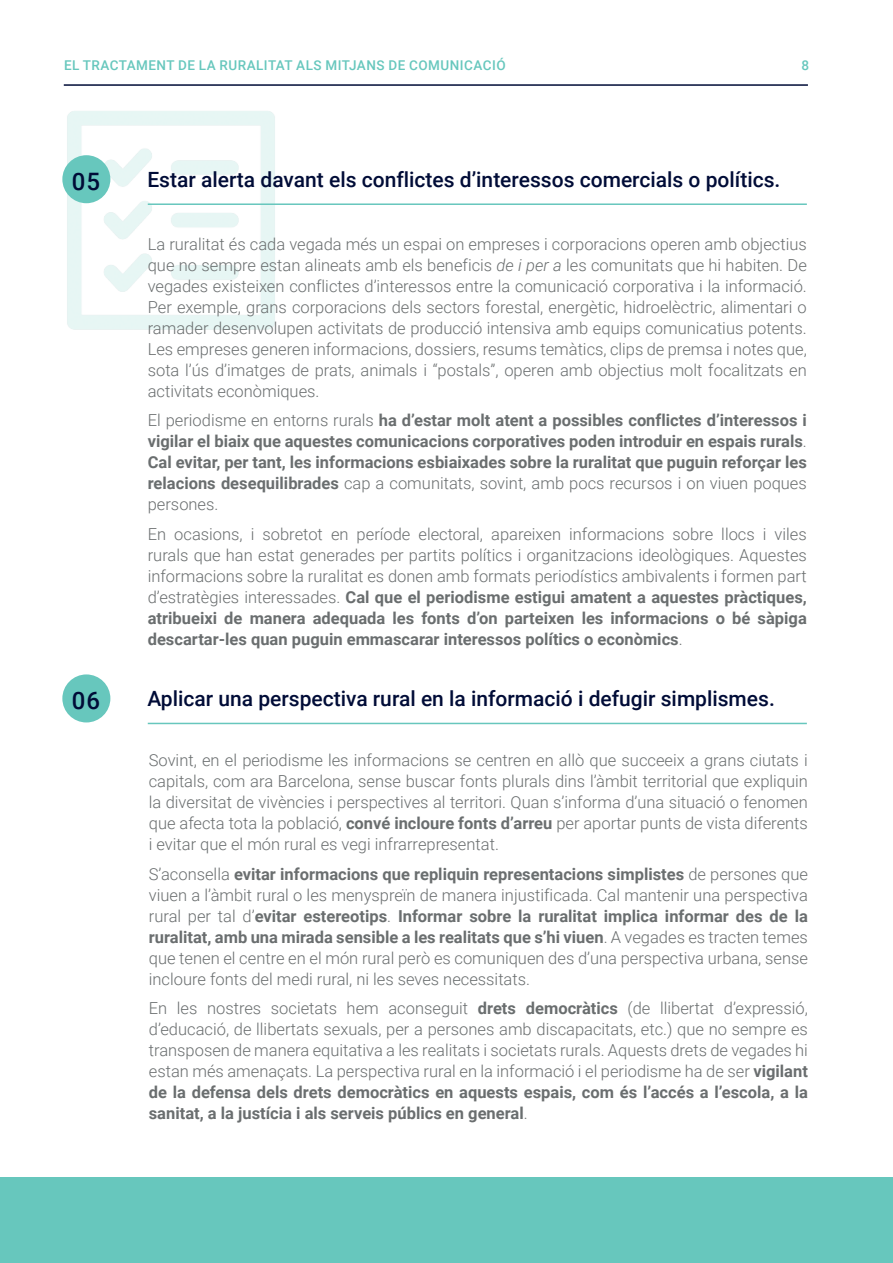
<style>
.page{position:relative;width:893px;height:1263px;background:#fff}
.page>*{position:absolute;margin:0;border:0;box-sizing:border-box;transform-origin:0 0}
.t1{font:500 24px "Roboto";color:#000c37}
.t2{font:500 21px "Roboto";color:#000c37}
.t3{font:300 16.5px/21px "Roboto";color:#6a6e6f;text-align:justify}
.t4{font:700 16.5px/21px "Roboto";color:#6a6e6f;text-align:justify}
.t5{font:500 13.5px "Roboto";letter-spacing:.035em;color:#67c7bd}
.s1{font-style:italic}
.s2{font-weight:300}
.s3{font-weight:700}
</style>
<div class="page">
<div style="left:0;top:1178px;width:893px;height:85px;background:#67c7bd"></div>
<hr style="left:64px;top:84px;width:744px;height:2px;background:#000c37">
<img style="left:63px;top:111px;width:212px;height:219px">
<div style="left:62px;top:155px;width:48px;height:48px;background:#67c7bd;border-radius:50%"></div>
<hr style="left:148px;top:203px;width:659px;height:2px;background:#67c7bd">
<div style="left:62px;top:674px;width:48px;height:48px;background:#67c7bd;border-radius:50%"></div>
<hr style="left:148px;top:723px;width:659px;height:1px;background:#67c7bd">
<p class="t5" style="left:64px;top:55px;width:443px">EL TRACTAMENT DE LA RURALITAT ALS MITJANS DE COMUNICACIÓ</p>
<p class="t5" style="left:801px;top:55px;width:9px">8</p>
<p class="t1" style="left:72px;top:164px;width:30px">05</p>
<p class="t2" style="left:147px;top:165px;width:634px">Estar alerta davant els conflictes d’interessos comercials o polítics.</p>
<p class="t3" style="left:148px;top:233px;width:661px">La ruralitat és cada vegada més un espai on empreses i corporacions operen amb objectius que no sempre estan alineats amb els beneficis <span class="s1">de i per a</span> les comunitats que hi habiten. De vegades existeixen conflictes d’interessos entre la comunicació corporativa i la informació.<br>Per exemple, grans corporacions dels sectors forestal, energètic, hidroelèctric, alimentari o ramader desenvolupen activitats de producció intensiva amb equips comunicatius potents.<br>Les empreses generen informacions, dossiers, resums temàtics, clips de premsa i notes que, sota l’ús d’imatges de prats, animals i “postals”, operen amb objectius molt focalitzats en activitats econòmiques.</p>
<p class="t4" style="left:148px;top:409px;width:661px"><span class="s2">El periodisme en entorns rurals</span> ha d’estar molt atent a possibles conflictes d’interessos i vigilar el biaix que aquestes comunicacions corporatives poden introduir en espais rurals<span class="s2">.<br></span>Cal evitar, per tant, les informacions esbiaixades sobre la ruralitat que puguin reforçar les relacions desequilibrades <span class="s2">cap a comunitats, sovint, amb pocs recursos i on viuen poques persones.</span></p>
<p class="t3" style="left:148px;top:523px;width:661px">En ocasions, i sobretot en període electoral, apareixen informacions sobre llocs i viles rurals que han estat generades per partits polítics i organitzacions ideològiques. Aquestes informacions sobre la ruralitat es donen amb formats periodístics ambivalents i formen part d’estratègies interessades. <span class="s3">Cal que el periodisme estigui amatent a aquestes pràctiques, atribueixi de manera adequada les fonts d’on parteixen les informacions o bé sàpiga descartar-les quan puguin emmascarar interessos polítics o econòmics</span>.</p>
<p class="t1" style="left:72px;top:683px;width:30px">06</p>
<p class="t2" style="left:147px;top:684px;width:629px">Aplicar una perspectiva rural en la informació i defugir simplismes.</p>
<p class="t3" style="left:149px;top:749px;width:661px">Sovint, en el periodisme les informacions se centren en allò que succeeix a grans ciutats i capitals, com ara Barcelona, sense buscar fonts plurals dins l’àmbit territorial que expliquin la diversitat de vivències i perspectives al territori. Quan s’informa d’una situació o fenomen que afecta tota la població, <span class="s3">convé incloure fonts d’arreu</span> per aportar punts de vista diferents i evitar que el món rural es vegi infrarrepresentat.</p>
<p class="t3" style="left:149px;top:863px;width:661px">S’aconsella <span class="s3">evitar informacions que repliquin representacions simplistes</span> de persones que viuen a l’àmbit rural o les menyspreïn de manera injustificada. Cal mantenir una perspectiva rural per tal d’<span class="s3">evitar estereotips</span>. <span class="s3">Informar sobre la ruralitat implica informar des de la ruralitat, amb una mirada sensible a les realitats que s’hi viuen</span>. A vegades es tracten temes que tenen el centre en el món rural però es comuniquen des d’una perspectiva urbana, sense incloure fonts del medi rural, ni les seves necessitats.</p>
<p class="t3" style="left:149px;top:997px;width:661px">En les nostres societats hem aconseguit <span class="s3">drets democràtics</span> (de llibertat d’expressió, d’educació, de llibertats sexuals, per a persones amb discapacitats, etc.) que no sempre es transposen de manera equitativa a les realitats i societats rurals. Aquests drets de vegades hi estan més amenaçats. La perspectiva rural en la informació i el periodisme ha de ser <span class="s3">vigilant de la defensa dels drets democràtics en aquests espais, com és l’accés a l’escola, a la sanitat, a la justícia i als serveis públics en general</span>.</p>
</div>
